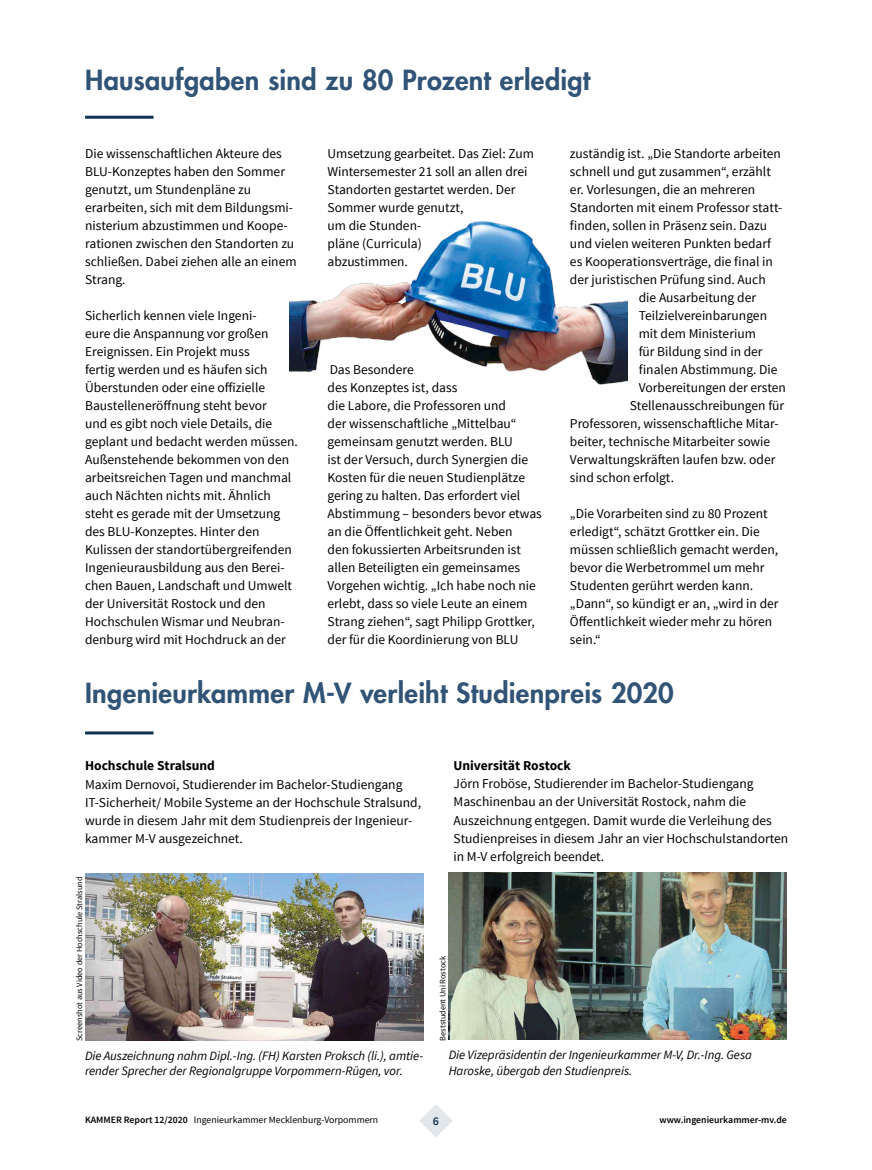
<style>
.page{position:relative;width:872px;height:1170px;background:#fff}
.page>*{position:absolute;margin:0;border:0;box-sizing:border-box;transform-origin:0 0}
.t1{font:800 27px "Futura Std";letter-spacing:.01em;color:#305376}
.t2{font:13.5px/18px "Source Sans Pro";color:#000}
.t3{font:700 13.5px "Source Sans Pro";color:#000}
.t4{font:italic 12.75px/15.8px "Source Sans Pro";letter-spacing:-.005em;color:#000}
.t5{font:600 12px "Source Sans Pro";color:#113351}
.t6{font:9.75px "Source Sans Pro";color:#000}
.t7{font:600 9.75px "Source Sans Pro";color:#000}
.t8{font:8.25px "Source Sans Pro";color:#000}
.s1{font-weight:600}
</style>
<div class="page">
<svg style="left:419px;top:1104px;width:34px;height:33px"></svg>
<img style="left:289px;top:221px;width:338px;height:164px">
<hr style="left:85px;top:116px;width:68px;height:3px;background:#113351">
<hr style="left:85px;top:731px;width:68px;height:3px;background:#113351">
<img style="left:85px;top:873px;width:338px;height:167px">
<img style="left:449px;top:872px;width:338px;height:167px">
<h1 class="t1" style="left:85px;top:63px;width:507px">Hausaufgaben sind zu 80 Prozent erledigt</h1>
<p class="t2" style="left:570px;top:145px;width:212px">zuständig ist. „Die Standorte arbeiten</p>
<p class="t2" style="left:570px;top:163px;width:202px">schnell und gut zusammen“, erzählt</p>
<p class="t2" style="left:570px;top:181px;width:187px">er. Vorlesungen, die an mehreren</p>
<p class="t2" style="left:570px;top:199px;width:214px">Standorten mit einem Professor statt-</p>
<p class="t2" style="left:570px;top:217px;width:199px">finden, sollen in Präsenz sein. Dazu</p>
<p class="t2" style="left:570px;top:235px;width:203px">und vielen weiteren Punkten bedarf</p>
<p class="t2" style="left:570px;top:253px;width:204px">es Kooperationsverträge, die final in</p>
<p class="t2" style="left:570px;top:271px;width:197px">der juristischen Prüfung sind. Auch</p>
<p class="t2" style="left:639px;top:289px;width:119px">die Ausarbeitung der</p>
<p class="t2" style="left:639px;top:307px;width:130px">Teilzielvereinbarungen</p>
<p class="t2" style="left:639px;top:325px;width:119px">mit dem Ministerium</p>
<p class="t2" style="left:639px;top:343px;width:125px">für Bildung sind in der</p>
<p class="t2" style="left:639px;top:361px;width:140px">finalen Abstimmung. Die</p>
<p class="t2" style="left:639px;top:379px;width:149px">Vorbereitungen der ersten</p>
<p class="t2" style="left:630px;top:397px;width:156px">Stellenausschreibungen für</p>
<p class="t2" style="left:570px;top:415px;width:210px">Professoren, wissenschaftliche Mitar-</p>
<p class="t2" style="left:570px;top:432px;width:202px">beiter, technische Mitarbeiter sowie</p>
<p class="t2" style="left:570px;top:450px;width:207px">Verwaltungskräften laufen bzw. oder</p>
<p class="t2" style="left:570px;top:468px;width:106px">sind schon erfolgt.</p>
<p class="t2" style="left:570px;top:504px;width:210px">„Die Vorarbeiten sind zu 80 Prozent erledigt“, schätzt Grottker ein. Die müssen schließlich gemacht werden, bevor die Werbetrommel um mehr<br>Studenten gerührt werden kann. „Dann“, so kündigt er an, „wird in der<br>Öffentlichkeit wieder mehr zu hören sein.“</p>
<h1 class="t1" style="left:85px;top:675px;width:590px">Ingenieurkammer M-V verleiht Studienpreis 2020</h1>
<p class="t2" style="left:85px;top:145px;width:213px">Die wissenschaftlichen Akteure des<br>BLU-Konzeptes haben den Sommer genutzt, um Stundenpläne zu erarbeiten, sich mit dem Bildungsmi&shy;nisterium abzustimmen und Koope&shy;rationen zwischen den Standorten zu schließen. Dabei ziehen alle an einem<br>Strang.</p>
<p class="t2" style="left:85px;top:307px;width:214px">Sicherlich kennen viele Ingeni-<br>eure die Anspannung vor großen Ereignissen. Ein Projekt muss<br>fertig werden und es häufen sich Überstunden oder eine offizielle Baustelleneröffnung steht bevor<br>und es gibt noch viele Details, die geplant und bedacht werden müssen.<br>Außenstehende bekommen von den arbeitsreichen Tagen und manchmal auch Nächten nichts mit. Ähnlich steht es gerade mit der Umsetzung des BLU-Konzeptes. Hinter den Kulissen der standortübergreifenden Ingenieurausbildung aus den Berei&shy;chen Bauen, Landschaft und Umwelt der Universität Rostock und den Hochschulen Wismar und Neubran&shy;denburg wird mit Hochdruck an der</p>
<p class="t2" style="left:327px;top:145px;width:208px">Umsetzung gearbeitet. Das Ziel: Zum<br>Wintersemester 21 soll an allen drei<br>Standorten gestartet werden. Der<br>Sommer wurde genutzt,<br>um die Stunden-<br>pläne (Curricula)<br>abzustimmen.</p>
<p class="t2" style="left:327px;top:361px;width:216px">Das Besondere<br>des Konzeptes ist, dass<br>die Labore, die Professoren und<br>der wissenschaftliche „Mittelbau“ gemeinsam genutzt werden. BLU<br>ist der Versuch, durch Synergien die Kosten für die neuen Studienplätze gering zu halten. Das erfordert viel Abstimmung – besonders bevor etwas an die Öffentlichkeit geht. Neben<br>den fokussierten Arbeitsrunden ist allen Beteiligten ein gemeinsames Vorgehen wichtig. „Ich habe noch nie erlebt, dass so viele Leute an einem Strang ziehen“, sagt Philipp Grottker, der für die Koordinierung von BLU</p>
<p class="t3" style="left:85px;top:757px;width:131px">Hochschule Stralsund</p>
<p class="t2" style="left:85px;top:775px;width:337px">Maxim Dernovoi, Studierender im Bachelor-Studiengang IT-Sicherheit/ Mobile Systeme an der Hochschule Stralsund, wurde in diesem Jahr mit dem Studienpreis der Ingenieur&shy;kammer M-V ausgezeichnet.</p>
<p class="t8" style="left:74px;top:1040px;width:165px;rotate:-90deg">Screenshot aus Video der Hochschule Stralsund</p>
<p class="t4" style="left:85px;top:1047px;width:340px">Die Auszeichnung nahm Dipl.-Ing. (FH) Karsten Proksch (li.), amtie&shy;render Sprecher der Regionalgruppe Vorpommern-Rügen, vor.</p>
<p class="t3" style="left:453px;top:757px;width:119px">Universität Rostock</p>
<p class="t2" style="left:453px;top:775px;width:336px">Jörn Froböse, Studierender im Bachelor-Studiengang Maschinenbau an der Universität Rostock, nahm die Auszeichnung entgegen. Damit wurde die Verleihung des Studienpreises in diesem Jahr an vier Hochschulstandorten in M-V erfolgreich beendet.</p>
<p class="t8" style="left:437px;top:1040px;width:86px;rotate:-90deg">Beststudent Uni Rostock</p>
<p class="t4" style="left:449px;top:1046px;width:305px">Die Vizepräsidentin der Ingenieurkammer M-V, Dr.-Ing. Gesa<br>Haroske, übergab den Studienpreis.</p>
<p class="t6" style="left:85px;top:1113px;width:295px"><span class="s1">KAMMER Report 12/2020</span> Ingenieurkammer Mecklenburg-Vorpommern</p>
<p class="t5" style="left:433px;top:1112px;width:8px">6</p>
<p class="t7" style="left:659px;top:1113px;width:129px">www.ingenieurkammer-mv.de</p>
</div>
